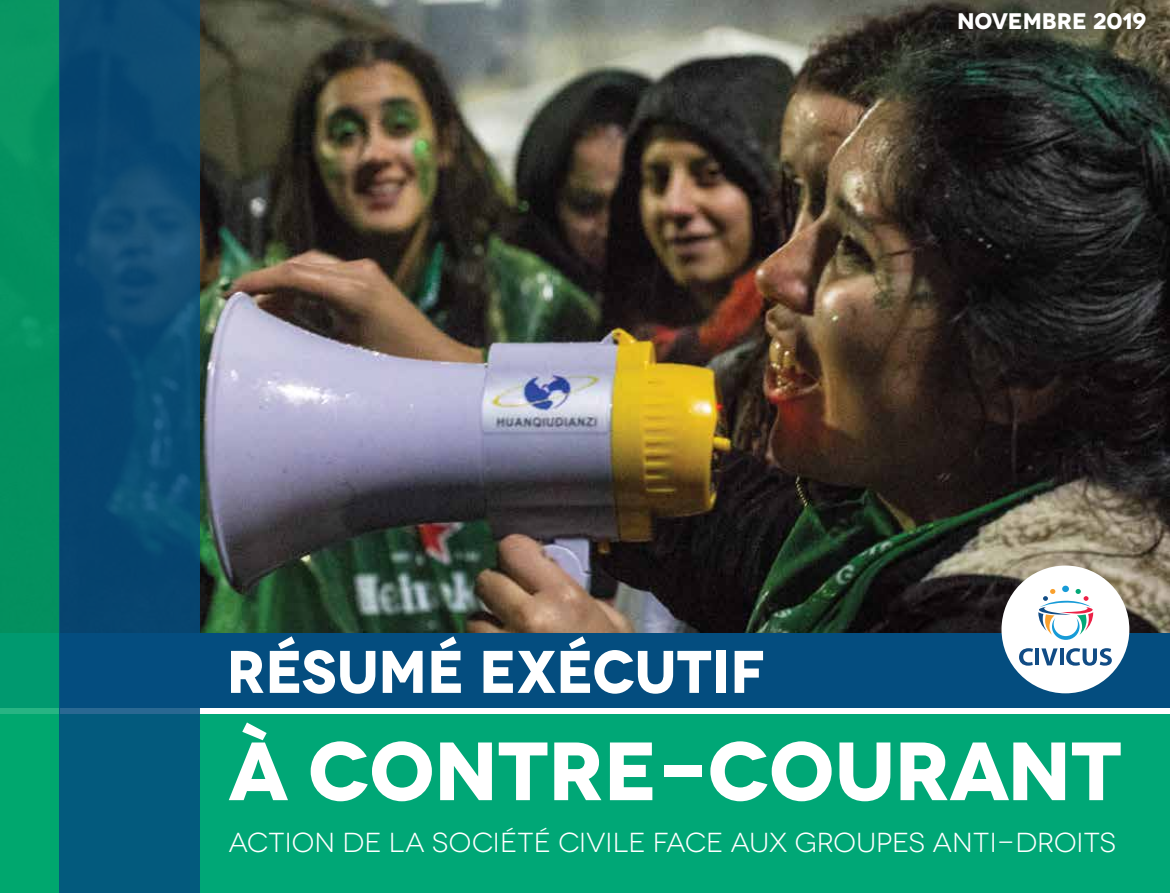
<style>
.page{position:relative;width:1170px;height:893px;background:#fff}
.page>*{position:absolute;margin:0;border:0;box-sizing:border-box;transform-origin:0 0}
.t1{font:700 82.35px "Novecentowide";letter-spacing:-.005em;color:#fff}
.t2{font:700 60px "Novecentowide";color:#fff;scale:.95 1}
.t3{font:27.45px "Novecentowide";color:#fff}
.t4{font:700 22.5px "Novecentowide";color:#fff}
</style>
<div class="page">
<img style="left:200px;top:0;width:969px;height:633px">
<div style="left:0;top:715px;width:1169px;height:178px;background:#00a776"></div>
<div style="left:0;top:633px;width:1169px;height:75px;background:#044d7f"></div>
<div style="left:1001px;top:566px;width:128px;height:127px;background:#fff;border-radius:50%"></div>
<svg style="left:1038px;top:586px;width:55px;height:54px"></svg>
<svg style="left:1019px;top:648px;width:13px;height:18px"></svg>
<hr style="left:1035px;top:648px;width:4px;height:17px;background:#114c85">
<svg style="left:1041px;top:648px;width:16px;height:17px"></svg>
<svg style="left:1060px;top:648px;width:3px;height:17px"></svg>
<svg style="left:1066px;top:648px;width:45px;height:18px"></svg>
<div style="left:0;top:0;width:59px;height:893px;background:linear-gradient(to bottom,#078c5c,#00a16c)"></div>
<svg style="left:59px;top:0;width:141px;height:893px;background:#084c74"></svg>
<p class="t4" style="left:957px;top:7px;width:191px">NOVEMBRE 2019</p>
<h2 class="t2" style="left:226px;top:634px;width:427px">RÉSUMÉ EXÉCUT</h2>
<h2 class="t2" style="left:711px;top:634px;width:58px">IF</h2>
<h1 class="t1" style="left:229px;top:720px;width:894px">À CONTRE-COURANT</h1>
<p class="t3" style="left:228px;top:826px;width:238px">ACTION DE LA SOCI</p>
<p class="t3" style="left:500px;top:826px;width:449px">ÉTÉ CIVI LE FACE AUX GROUPES ANTI</p>
<p class="t3" style="left:996px;top:826px;width:120px">-DROITS</p>
</div>
